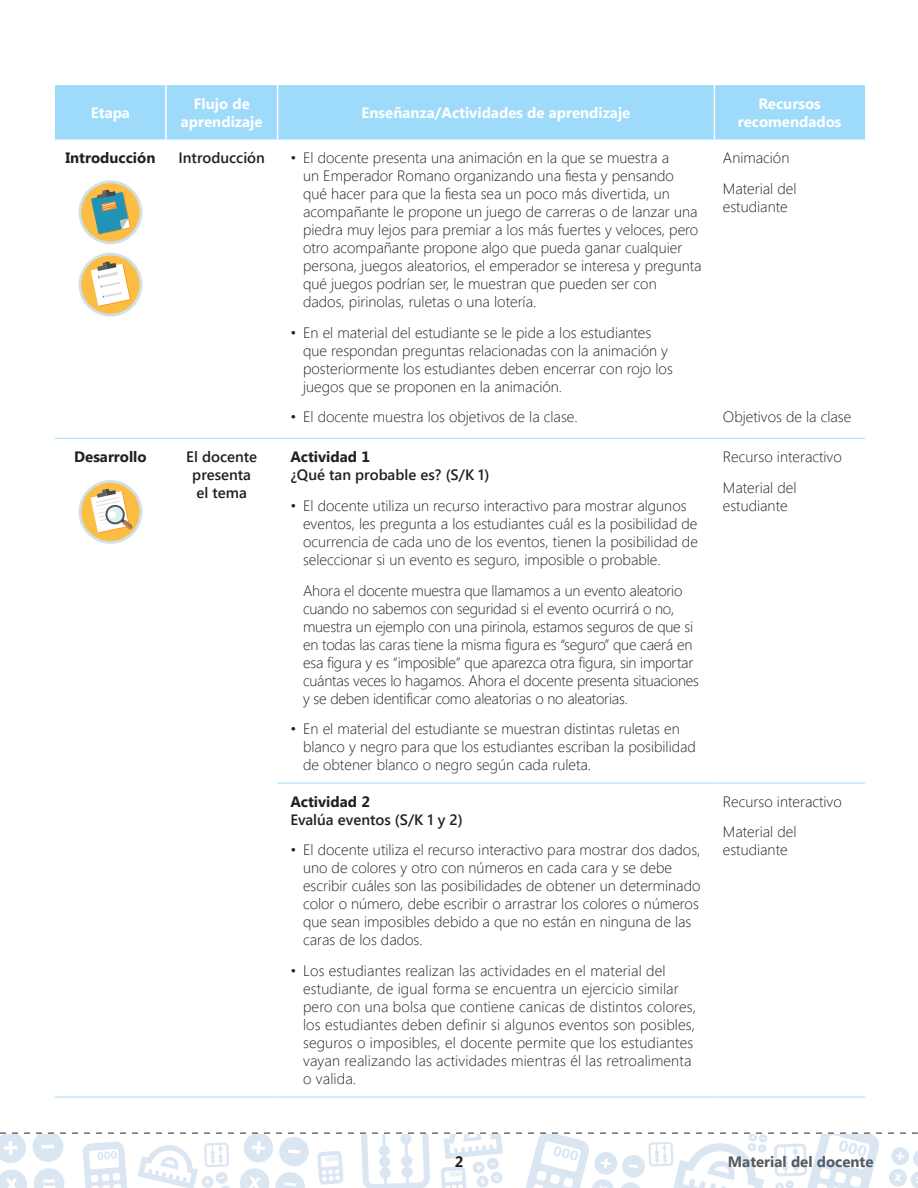
<style>
.page{position:relative;width:918px;height:1188px;background:#fff}
.page>*{position:absolute;margin:0;border:0;box-sizing:border-box;transform-origin:0 0}
.t1{font:300 15px/18px "Segoe UI";color:#231f20}
.t2{font:600 15px/18px "Segoe UI";color:#231f20;text-align:center}
.t3{font:700 15px/18px "Segoe UI";color:#fff;text-align:center}
.t4{font:700 15px "Segoe UI";color:#231f20}
.t5{font:700 15px "Segoe UI";color:#57585a}
</style>
<div class="page">
<svg style="left:0;top:1132px;width:918px;height:56px"></svg>
<div style="left:55px;top:85px;width:810px;height:54px;background:#9edbfa"></div>
<hr style="left:165px;top:85px;width:2px;height:54px;background:#fff">
<hr style="left:277px;top:85px;width:1px;height:54px;background:#fff">
<hr style="left:714px;top:85px;width:1px;height:54px;background:#fff">
<hr style="left:55px;top:438px;width:111px;height:1px;background:#9edbfa">
<hr style="left:166px;top:438px;width:112px;height:1px;background:#9edbfa">
<hr style="left:278px;top:438px;width:436px;height:1px;background:#9edbfa">
<hr style="left:714px;top:438px;width:151px;height:1px;background:#9edbfa">
<hr style="left:278px;top:783px;width:436px;height:1px;background:#9edbfa">
<hr style="left:714px;top:783px;width:151px;height:1px;background:#9edbfa">
<hr style="left:278px;top:1097px;width:436px;height:1px;background:#9edbfa">
<hr style="left:714px;top:1097px;width:151px;height:1px;background:#9edbfa">
<hr style="left:55px;top:1097px;width:111px;height:1px;background:#9edbfa">
<hr style="left:166px;top:1097px;width:112px;height:1px;background:#9edbfa">
<div style="left:79px;top:180px;width:63px;height:64px;background:#cfe0ea;border-radius:50%"></div>
<div style="left:81px;top:183px;width:59px;height:59px;background:#fbbd43;border-radius:50%"></div>
<svg style="left:91px;top:190px;width:40px;height:45px"></svg>
<div style="left:79px;top:253px;width:63px;height:64px;background:#cfe0ea;border-radius:50%"></div>
<div style="left:81px;top:255px;width:59px;height:59px;background:#fbbd43;border-radius:50%"></div>
<svg style="left:91px;top:261px;width:40px;height:45px"></svg>
<svg style="left:79px;top:480px;width:63px;height:64px"></svg>
<div style="left:81px;top:483px;width:59px;height:58px;background:#fbbd43;border-radius:50%"></div>
<svg style="left:91px;top:489px;width:42px;height:44px"></svg>
<p class="t3" style="left:91px;top:103px;width:41px">Etapa</p>
<p class="t3" style="left:181px;top:94px;width:83px">Flujo de aprendizaje</p>
<p class="t3" style="left:362px;top:103px;width:270px">Enseñanza/Actividades de aprendizaje</p>
<p class="t3" style="left:738px;top:94px;width:105px">Recursos recomendados</p>
<p class="t4" style="left:65px;top:147px;width:92px">Introducción</p>
<p class="t2" style="left:179px;top:148px;width:88px">Introducción</p>
<p class="t1" style="left:303px;top:148px;width:400px;text-indent:-13px">• El docente presenta una animación en la que se muestra a<br>un Emperador Romano organizando una fiesta y pensando qué hacer para que la fiesta sea un poco más divertida, un acompañante le propone un juego de carreras o de lanzar una piedra muy lejos para premiar a los más fuertes y veloces, pero otro acompañante propone algo que pueda ganar cualquier persona, juegos aleatorios, el emperador se interesa y pregunta qué juegos podrían ser, le muestran que pueden ser con dados, pirinolas, ruletas o una lotería.</p>
<p class="t1" style="left:303px;top:323px;width:371px;text-indent:-13px">• En el material del estudiante se le pide a los estudiantes que respondan preguntas relacionadas con la animación y posteriormente los estudiantes deben encerrar con rojo los juegos que se proponen en la animación.</p>
<p class="t1" style="left:290px;top:407px;width:289px">• El docente muestra los objetivos de la clase.</p>
<p class="t1" style="left:723px;top:141px;width:75px;line-height:30.8px">Animación<br>Material del</p>
<p class="t1" style="left:723px;top:197px;width:66px">estudiante</p>
<p class="t1" style="left:723px;top:407px;width:130px">Objetivos de la clase</p>
<p class="t4" style="left:74px;top:446px;width:74px">Desarrollo</p>
<p class="t2" style="left:186px;top:448px;width:72px">El docente presenta el tema</p>
<p class="t4" style="left:290px;top:446px;width:81px">Actividad 1</p>
<p class="t2" style="left:290px;top:466px;width:200px">¿Qué tan probable es? (S/K 1)</p>
<p class="t1" style="left:303px;top:496px;width:396px;text-indent:-13px">• El docente utiliza un recurso interactivo para mostrar algunos eventos, les pregunta a los estudiantes cuál es la posibilidad de ocurrencia de cada uno de los eventos, tienen la posibilidad de seleccionar si un evento es seguro, imposible o probable.</p>
<p class="t1" style="left:303px;top:581px;width:398px">Ahora el docente muestra que llamamos a un evento aleatorio cuando no sabemos con seguridad si el evento ocurrirá o no, muestra un ejemplo con una pirinola, estamos seguros de que si en todas las caras tiene la misma figura es “seguro” que caerá en esa figura y es “imposible” que aparezca otra figura, sin importar cuántas veces lo hagamos. Ahora el docente presenta situaciones y se deben identificar como aleatorias o no aleatorias.</p>
<p class="t1" style="left:303px;top:719px;width:394px;text-indent:-13px">• En el material del estudiante se muestran distintas ruletas en blanco y negro para que los estudiantes escriban la posibilidad de obtener blanco o negro según cada ruleta.</p>
<p class="t4" style="left:290px;top:791px;width:81px">Actividad 2</p>
<p class="t2" style="left:290px;top:810px;width:174px">Evalúa eventos (S/K 1 y 2)</p>
<p class="t1" style="left:303px;top:840px;width:399px;text-indent:-13px">• El docente utiliza el recurso interactivo para mostrar dos dados, uno de colores y otro con números en cada cara y se debe escribir cuáles son las posibilidades de obtener un determinado color o número, debe escribir o arrastrar los colores o números que sean imposibles debido a que no están en ninguna de las caras de los dados.</p>
<p class="t1" style="left:303px;top:961px;width:395px;text-indent:-13px">• Los estudiantes realizan las actividades en el material del estudiante, de igual forma se encuentra un ejercicio similar pero con una bolsa que contiene canicas de distintos colores, los estudiantes deben definir si algunos eventos son posibles, seguros o imposibles, el docente permite que los estudiantes vayan realizando las actividades mientras él las retroalimenta o valida.</p>
<p class="t1" style="left:723px;top:441px;width:120px;line-height:30.8px">Recurso interactivo<br>Material del</p>
<p class="t1" style="left:723px;top:496px;width:66px">estudiante</p>
<p class="t1" style="left:723px;top:785px;width:120px;line-height:30.8px">Recurso interactivo<br>Material del</p>
<p class="t1" style="left:723px;top:840px;width:66px">estudiante</p>
<p class="t4" style="left:455px;top:1151px;width:10px">2</p>
<p class="t5" style="left:728px;top:1151px;width:147px">Material del docente</p>
</div>
